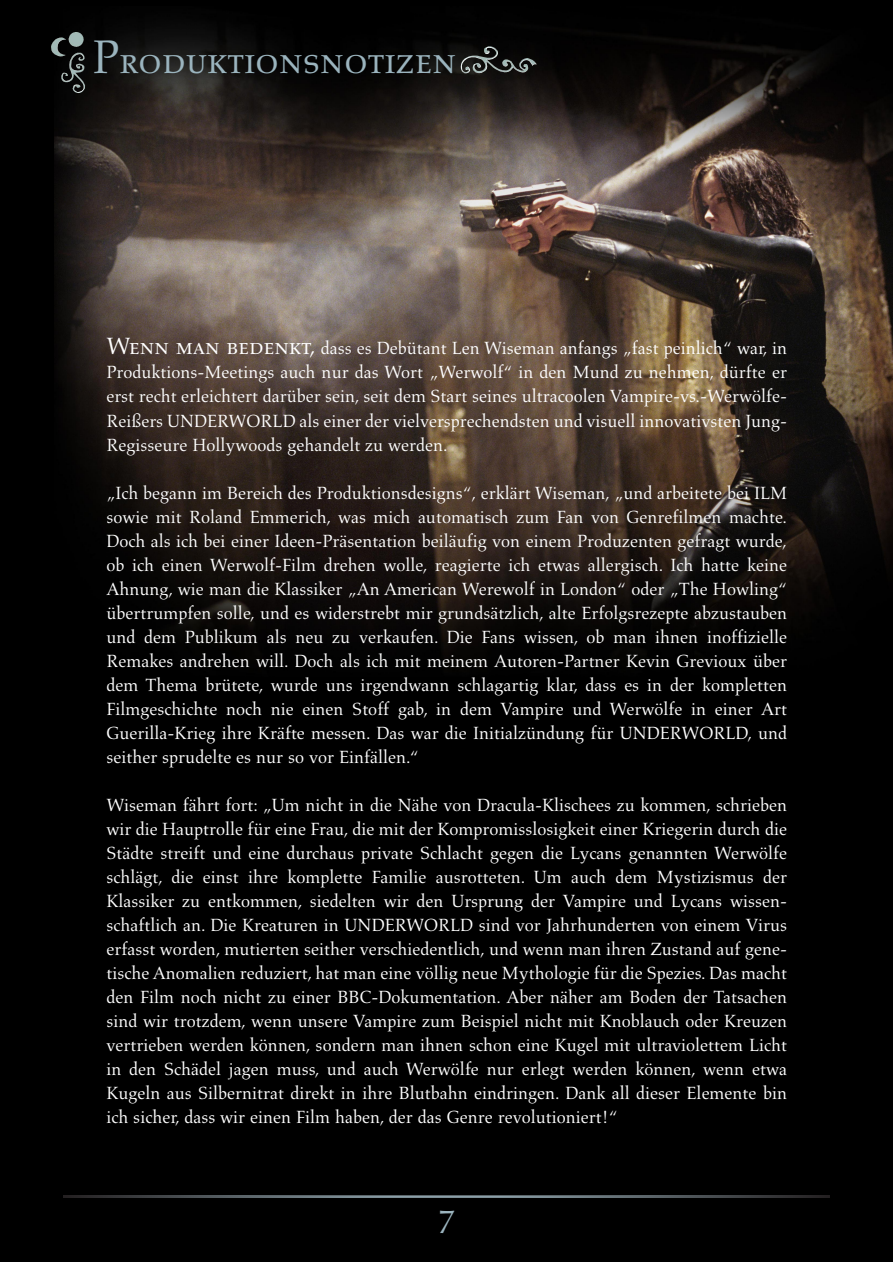
<style>
.page{position:relative;width:893px;height:1262px;background:#fff}
.page>*{position:absolute;margin:0;border:0;box-sizing:border-box;transform-origin:0 0}
.t1{font:39px "Aldus Roman SC";color:#9bb4be}
.t2{font:33px "Aldus";color:#9bb4be}
.t3{font:18px/24px "Aldus";color:#fff;text-align:justify}
.s1{font-size:48px}
.s2{font-family:"Aldus Roman SC";font-size:24px}
</style>
<div class="page">
<div style="left:0;top:0;width:892px;height:1261px;background:#000"></div>
<img style="left:55px;top:27px;width:837px;height:632px">
<img style="left:51px;top:36px;width:15px;height:22px">
<img style="left:60px;top:51px;width:27px;height:43px">
<img style="left:68px;top:32px;width:16px;height:15px">
<img style="left:460px;top:44px;width:76px;height:31px">
<svg style="left:64px;top:1195px;width:765px;height:2px;background:#555e63"></svg>
<h1 class="t1" style="left:92px;top:43px;width:365px"><span class="s1">P</span>roduktionsnotizen</h1>
<p class="t3" style="left:106px;top:338px;width:682px"><span class="s2">Wenn man bedenkt,</span> dass es Debütant Len Wiseman anfangs „fast peinlich“ war, in Produktions-Meetings auch nur das Wort „Werwolf“ in den Mund zu nehmen, dürfte er erst recht erleichtert darüber sein, seit dem Start seines ultracoolen Vampire-vs.-Werwölfe-Reißers UNDERWORLD als einer der vielversprechendsten und visuell innovativsten Jung-Regisseure Hollywoods gehandelt zu werden.</p>
<p class="t3" style="left:106px;top:482px;width:682px">„Ich begann im Bereich des Produktionsdesigns“, erklärt Wiseman, „und arbeitete bei ILM sowie mit Roland Emmerich, was mich automatisch zum Fan von Genrefilmen machte.<br>Doch als ich bei einer Ideen-Präsentation beiläufig von einem Produzenten gefragt wurde, ob ich einen Werwolf-Film drehen wolle, reagierte ich etwas allergisch. Ich hatte keine Ahnung, wie man die Klassiker „An American Werewolf in London“ oder „The Howling“ übertrumpfen solle, und es widerstrebt mir grundsätzlich, alte Erfolgsrezepte abzustauben und dem Publikum als neu zu verkaufen. Die Fans wissen, ob man ihnen inoffizielle Remakes andrehen will. Doch als ich mit meinem Autoren-Partner Kevin Grevioux über dem Thema brütete, wurde uns irgendwann schlagartig klar, dass es in der kompletten Filmgeschichte noch nie einen Stoff gab, in dem Vampire und Werwölfe in einer Art Guerilla-Krieg ihre Kräfte messen. Das war die Initialzündung für UNDERWORLD, und seither sprudelte es nur so vor Einfällen.“</p>
<p class="t3" style="left:106px;top:794px;width:682px">Wiseman fährt fort: „Um nicht in die Nähe von Dracula-Klischees zu kommen, schrieben wir die Hauptrolle für eine Frau, die mit der Kompromisslosigkeit einer Kriegerin durch die Städte streift und eine durchaus private Schlacht gegen die Lycans genannten Werwölfe schlägt, die einst ihre komplette Familie ausrotteten. Um auch dem Mystizismus der Klassiker zu entkommen, siedelten wir den Ursprung der Vampire und Lycans wissen&shy;schaftlich an. Die Kreaturen in UNDERWORLD sind vor Jahrhunderten von einem Virus erfasst worden, mutierten seither verschiedentlich, und wenn man ihren Zustand auf gene&shy;tische Anomalien reduziert, hat man eine völlig neue Mythologie für die Spezies. Das macht den Film noch nicht zu einer BBC-Dokumentation. Aber näher am Boden der Tatsachen sind wir trotzdem, wenn unsere Vampire zum Beispiel nicht mit Knoblauch oder Kreuzen vertrieben werden können, sondern man ihnen schon eine Kugel mit ultraviolettem Licht in den Schädel jagen muss, und auch Werwölfe nur erlegt werden können, wenn etwa Kugeln aus Silbernitrat direkt in ihre Blutbahn eindringen. Dank all dieser Elemente bin ich sicher, dass wir einen Film haben, der das Genre revolutioniert!“</p>
<h2 class="t2" style="left:438px;top:1208px;width:18px">7</h2>
</div>
